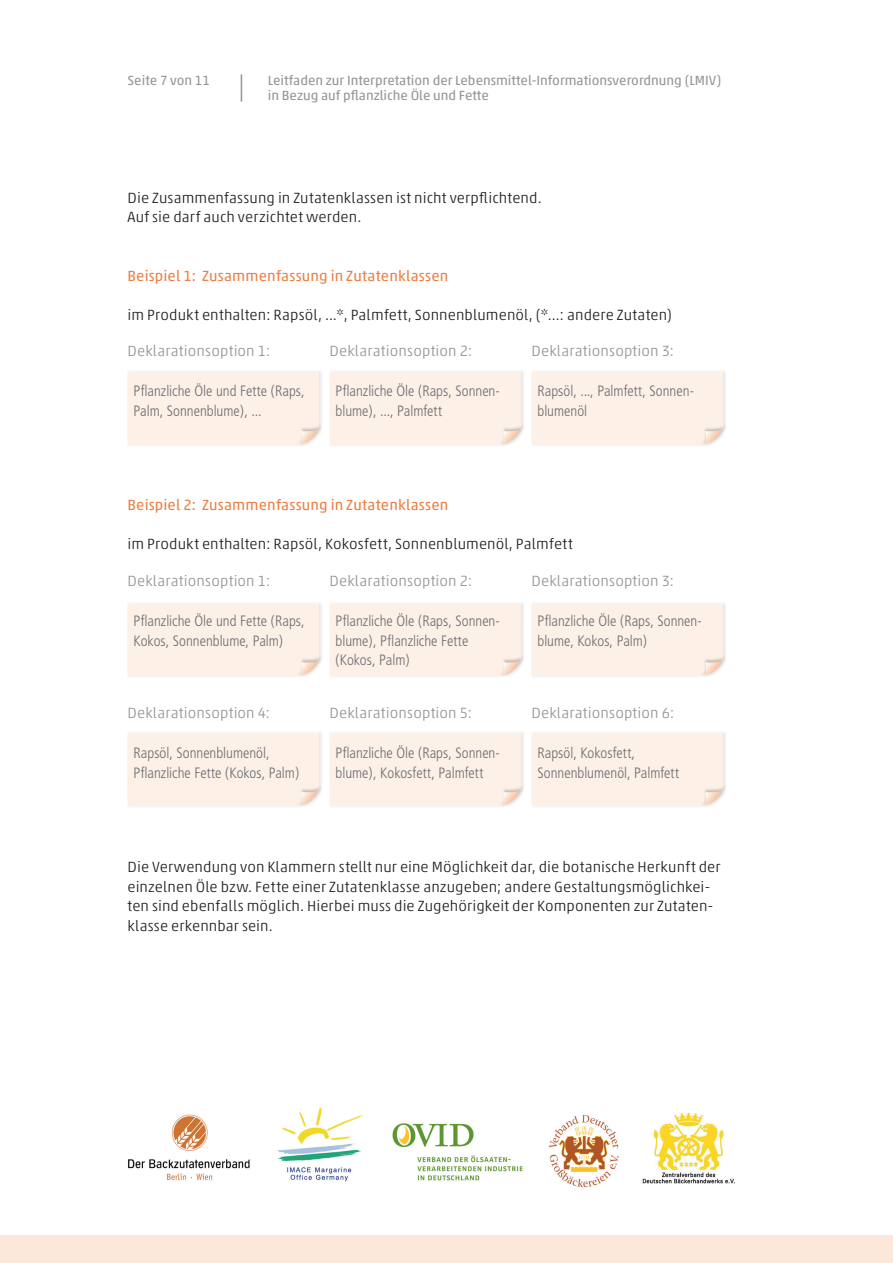
<style>
.page{position:relative;width:893px;height:1263px;background:#fff}
.page>*{position:absolute;margin:0;border:0;box-sizing:border-box;transform-origin:0 0}
.t1{font:300 15px/19.5px "Akko Pro";letter-spacing:.01em;color:#231f20}
.t2{font:300 condensed 15px/19.5px "Frutiger";color:#6c6d70}
.t3{font:300 15px "Akko Pro";letter-spacing:.01em;color:#939598}
.t4{font:15px "Akko Pro";letter-spacing:.01em;color:#ea8146}
.t5{font:13.5px/15px "Akko Pro";color:#939598}
</style>
<div class="page">
<img style="left:128px;top:1107px;width:607px;height:81px">
<svg style="left:241px;top:74px;width:1px;height:28px"></svg>
<div style="left:0;top:1236px;width:893px;height:27px;background:#fce8da"></div>
<img style="left:319px;top:424px;width:3px;height:11px">
<div style="left:128px;top:372px;width:191px;height:73px;background:#fdf0e7"></div>
<img style="left:521px;top:424px;width:3px;height:11px">
<div style="left:330px;top:372px;width:191px;height:73px;background:#fdf0e7"></div>
<img style="left:723px;top:424px;width:2px;height:11px">
<div style="left:531px;top:372px;width:192px;height:73px;background:#fdf0e7"></div>
<img style="left:319px;top:655px;width:3px;height:11px">
<div style="left:128px;top:604px;width:191px;height:72px;background:#fdf0e7"></div>
<img style="left:521px;top:655px;width:3px;height:11px">
<div style="left:330px;top:604px;width:191px;height:72px;background:#fdf0e7"></div>
<img style="left:723px;top:655px;width:2px;height:11px">
<div style="left:531px;top:604px;width:192px;height:72px;background:#fdf0e7"></div>
<img style="left:319px;top:785px;width:3px;height:11px">
<div style="left:128px;top:733px;width:191px;height:73px;background:#fdf0e7"></div>
<img style="left:521px;top:785px;width:3px;height:11px">
<div style="left:330px;top:733px;width:191px;height:73px;background:#fdf0e7"></div>
<img style="left:723px;top:785px;width:2px;height:11px">
<div style="left:531px;top:733px;width:192px;height:73px;background:#fdf0e7"></div>
<p class="t5" style="left:128px;top:72px;width:84px">Seite 7 von 11</p>
<p class="t5" style="left:268px;top:72px;width:455px">Leitfaden zur Interpretation der Lebensmittel-Informationsverordnung (LMIV) in Bezug auf pflanzliche Öle und Fette</p>
<p class="t1" style="left:128px;top:188px;width:416px">Die Zusammenfassung in Zutatenklassen ist nicht verpflichtend.<br>Auf sie darf auch verzichtet werden.</p>
<p class="t4" style="left:128px;top:266px;width:322px">Beispiel 1: Zusammenfassung in Zutatenklassen</p>
<p class="t1" style="left:128px;top:305px;width:546px">im Produkt enthalten: Rapsöl, ...*, Palmfett, Sonnenblumenöl, (*...: andere Zutaten)</p>
<p class="t3" style="left:128px;top:342px;width:144px">Deklarationsoption 1:</p>
<p class="t3" style="left:330px;top:342px;width:144px">Deklarationsoption 2:</p>
<p class="t3" style="left:532px;top:342px;width:144px">Deklarationsoption 3:</p>
<p class="t2" style="left:134px;top:382px;width:173px">Pflanzliche Öle und Fette (Raps,<br>Palm, Sonnenblume), ...</p>
<p class="t2" style="left:336px;top:382px;width:166px">Pflanzliche Öle (Raps, Sonnen&shy;blume), ..., Palmfett</p>
<p class="t2" style="left:537px;top:382px;width:158px">Rapsöl, ..., Palmfett, Sonnen&shy;blumenöl</p>
<p class="t4" style="left:128px;top:496px;width:322px">Beispiel 2: Zusammenfassung in Zutatenklassen</p>
<p class="t1" style="left:128px;top:534px;width:447px">im Produkt enthalten: Rapsöl, Kokosfett, Sonnenblumenöl, Palmfett</p>
<p class="t3" style="left:128px;top:572px;width:144px">Deklarationsoption 1:</p>
<p class="t3" style="left:330px;top:572px;width:144px">Deklarationsoption 2:</p>
<p class="t3" style="left:532px;top:572px;width:144px">Deklarationsoption 3:</p>
<p class="t2" style="left:134px;top:611px;width:173px">Pflanzliche Öle und Fette (Raps,<br>Kokos, Sonnenblume, Palm)</p>
<p class="t2" style="left:336px;top:611px;width:166px">Pflanzliche Öle (Raps, Sonnen&shy;blume), Pflanzliche Fette (Kokos, Palm)</p>
<p class="t2" style="left:537px;top:611px;width:166px">Pflanzliche Öle (Raps, Sonnen&shy;blume, Kokos, Palm)</p>
<p class="t3" style="left:128px;top:704px;width:144px">Deklarationsoption 4:</p>
<p class="t3" style="left:330px;top:704px;width:144px">Deklarationsoption 5:</p>
<p class="t3" style="left:532px;top:704px;width:144px">Deklarationsoption 6:</p>
<p class="t2" style="left:134px;top:743px;width:167px">Rapsöl, Sonnenblumenöl,<br>Pflanzliche Fette (Kokos, Palm)</p>
<p class="t2" style="left:336px;top:743px;width:166px">Pflanzliche Öle (Raps, Sonnen&shy;blume), Kokosfett, Palmfett</p>
<p class="t2" style="left:537px;top:743px;width:143px">Rapsöl, Kokosfett,<br>Sonnenblumenöl, Palmfett</p>
<p class="t1" style="left:128px;top:857px;width:594px">Die Verwendung von Klammern stellt nur eine Möglichkeit dar, die botanische Herkunft der einzelnen Öle bzw. Fette einer Zutatenklasse anzugeben; andere Gestaltungsmöglichkei&shy;ten sind ebenfalls möglich. Hierbei muss die Zugehörigkeit der Komponenten zur Zutaten&shy;klasse erkennbar sein.</p>
</div>
